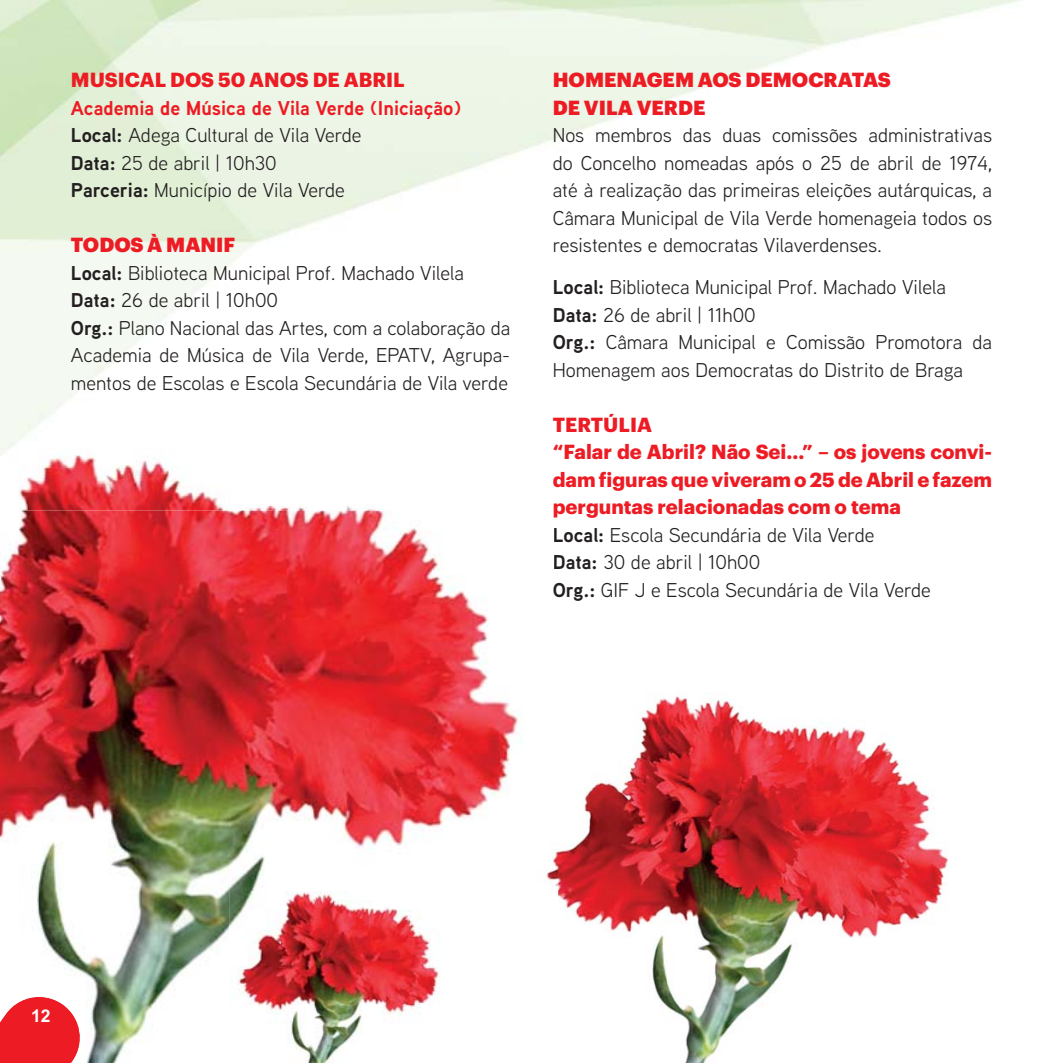
<style>
.page{position:relative;width:1063px;height:1063px;background:#fff}
.page>*{position:absolute;margin:0;border:0;box-sizing:border-box;transform-origin:0 0}
.t1{font:20px/27.5px "Aaux Next";color:#231f20}
.t2{font:700 20px/27.5px "Graphik";color:#ed1c24}
.t3{font:900 20px/27.5px "Graphik";color:#ed1c24}
.t4{font:700 17.5px "Arial";color:#fff}
.s1{font-weight:700;color:#ed1c24}
.s2{font-weight:700}
</style>
<div class="page">
<img style="left:0;top:448px;width:521px;height:615px">
<img style="left:0;top:997px;width:85px;height:66px">
<img style="left:32px;top:1009px;width:18px;height:13px">
<img style="left:558px;top:696px;width:391px;height:367px">
<img style="left:546px;top:851px;width:12px;height:42px">
<img style="left:229px;top:891px;width:220px;height:172px">
<p class="t2" style="left:71px;top:67px;width:335px">MUSICAL DOS 50 ANOS DE ABRIL</p>
<p class="t1" style="left:71px;top:96px;width:392px"><span class="s1">Academia de Música de Vila Verde (Iniciação)<br></span><span class="s2">Local:</span> Adega Cultural de Vila Verde<br><span class="s2">Data:</span> 25 de abril | 10h30<br><span class="s2">Parceria:</span> Município de Vila Verde</p>
<p class="t3" style="left:71px;top:234px;width:166px">TODOS À MANIF</p>
<p class="t1" style="left:71px;top:261px;width:441px"><span class="s2">Local:</span> Biblioteca Municipal Prof. Machado Vilela <span class="s2">Data:</span> 26 de abril | 10h00<br><span class="s2">Org.:</span> Plano Nacional das Artes, com a colaboração da Academia de Música de Vila Verde, EPATV, Agrupa&shy;mentos de Escolas e Escola Secundária de Vila verde</p>
<p class="t3" style="left:553px;top:69px;width:340px">HOMENAGEM AOS DEMOCRATAS<br>DE VILA VERDE</p>
<p class="t1" style="left:553px;top:124px;width:441px;text-align:justify">Nos membros das duas comissões administrativas do Concelho nomeadas após o 25 de abril de 1974, até à realização das primeiras eleições autárquicas, a Câmara Municipal de Vila Verde homenageia todos os resistentes e democratas Vilaverdenses.</p>
<p class="t1" style="left:553px;top:276px;width:441px"><span class="s2">Local:</span> Biblioteca Municipal Prof. Machado Vilela <span class="s2">Data:</span> 26 de abril | 11h00<br><span class="s2">Org.:</span> Câmara Municipal e Comissão Promotora da Homenagem aos Democratas do Distrito de Braga</p>
<p class="t2" style="left:553px;top:412px;width:441px">TERTÚLIA<br>“Falar de Abril? Não Sei...” – os jovens convi&shy;dam figuras que viveram o 25 de Abril e fazem perguntas relacionadas com o tema</p>
<p class="t1" style="left:553px;top:523px;width:380px"><span class="s2">Local:</span> Escola Secundária de Vila Verde<br><span class="s2">Data:</span> 30 de abril | 10h00<br><span class="s2">Org.:</span> GIF J e Escola Secundária de Vila Verde</p>
<p class="t4" style="left:31px;top:1006px;width:21px">12</p>
</div>
